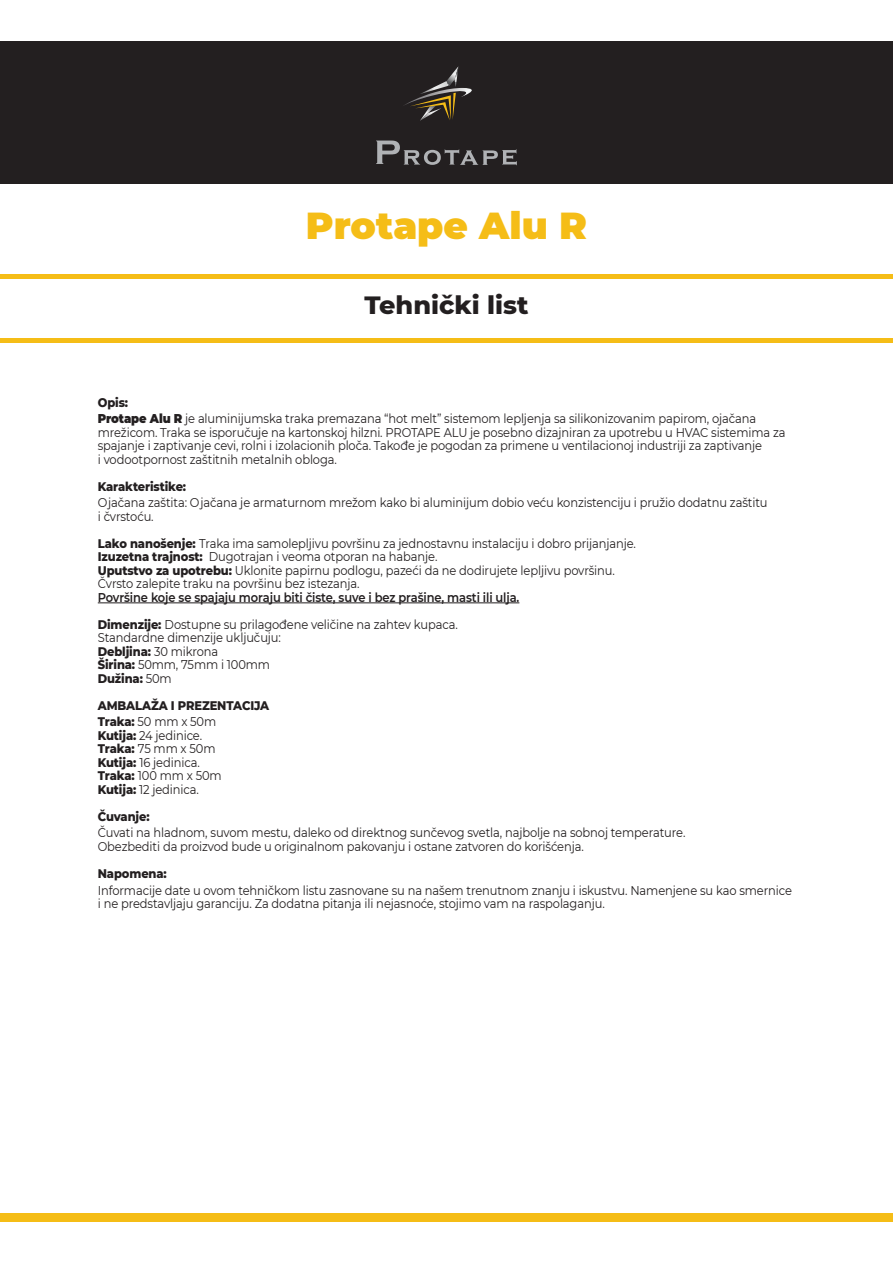
<style>
.page{position:relative;width:893px;height:1263px;background:#fff}
.page>*{position:absolute;margin:0;border:0;box-sizing:border-box;transform-origin:0 0}
.t1{font:900 37.5px "Montserrat";color:#f5bd17}
.t2{font:800 25.5px "Montserrat";color:#231f20}
.t3{font:12.75px/13.5px "Montserrat";letter-spacing:-.01em;color:#231f20;scale:.9 1}
.t4{font:600 12.75px/27px "Montserrat";letter-spacing:-.01em;color:#231f20;scale:.9 1}
.t5{font:800 12.75px/16.5px "Montserrat";letter-spacing:-.01em;color:#231f20;scale:.9 1}
.s1{font-weight:800}
.s2{font-weight:900}
.s3{font-weight:400}
</style>
<div class="page">
<div style="left:0;top:41px;width:893px;height:143px;background:#231f20"></div>
<svg style="left:376px;top:141px;width:141px;height:24px"></svg>
<svg style="left:405px;top:66px;width:67px;height:55px"></svg>
<div style="left:0;top:274px;width:893px;height:5px;background:#f5bd17"></div>
<hr style="left:0;top:338px;width:893px;height:4px;background:#f5bd17">
<hr style="left:98px;top:602px;width:421px;height:1px;background:#231f20">
<div style="left:0;top:1214px;width:893px;height:8px;background:#f5bd17"></div>
<h1 class="t1" style="left:306px;top:197px;width:283px">Protape Alu R</h1>
<h2 class="t2" style="left:364px;top:286px;width:166px">Tehnički list</h2>
<p class="t3" style="left:98px;top:394px;width:733px;line-height:16.5px"><span class="s1">Opis:<br></span><span class="s2">Protape Alu R</span> je aluminijumska traka premazana “hot melt” sistemom lepljenja sa silikonizovanim papirom, ojačana</p>
<p class="t3" style="left:98px;top:425px;width:766px">mrežicom. Traka se isporučuje na kartonskoj hilzni. PROTAPE ALU je posebno dizajniran za upotrebu u HVAC sistemima za spajanje i zaptivanje cevi, rolni i izolacionih ploča. Takođe je pogodan za primene u ventilacionoj industriji za zaptivanje<br>i vodootpornost zaštitnih metalnih obloga.</p>
<p class="t5" style="left:98px;top:477px;width:100px">Karakteristike:</p>
<p class="t3" style="left:98px;top:496px;width:746px">Ojačana zaštita: Ojačana je armaturnom mrežom kako bi aluminijum dobio veću konzistenciju i pružio dodatnu zaštitu i čvrstoću.</p>
<p class="t3" style="left:98px;top:536px;width:600px"><span class="s1">Lako nanošenje:</span> Traka ima samolepljivu površinu za jednostavnu instalaciju i dobro prijanjanje.<br><span class="s1">Izuzetna trajnost:</span> Dugotrajan i veoma otporan na habanje.<br><span class="s1">Uputstvo za upotrebu:</span> Uklonite papirnu podlogu, pazeći da ne dodirujete lepljivu površinu.<br>Čvrsto zalepite traku na površinu bez istezanja.</p>
<p class="t4" style="left:98px;top:583px;width:470px">Površine koje se spajaju moraju biti čiste, suve i bez prašine, masti ili ulja.<br><span class="s1">Dimenzije:</span> <span class="s3">Dostupne su prilagođene veličine na zahtev kupaca.</span></p>
<p class="t3" style="left:98px;top:631px;width:205px">Standardne dimenzije uključuju:<br><span class="s1">Debljina:</span> 30 mikrona<br><span class="s1">Širina:</span> 50mm, 75mm i 100mm<br><span class="s1">Dužina:</span> 50m</p>
<p class="t5" style="left:98px;top:696px;width:192px">AMBALAŽA I PREZENTACIJA<br>Traka: <span class="s3">50 mm x 50m</span></p>
<p class="t3" style="left:98px;top:728px;width:139px"><span class="s1">Kutija:</span> 24 jedinice.<br><span class="s1">Traka:</span> 75 mm x 50m<br><span class="s1">Kutija:</span> 16 jedinica.<br><span class="s1">Traka:</span> 100 mm x 50m<br><span class="s1">Kutija:</span> 12 jedinica.</p>
<p class="t5" style="left:98px;top:807px;width:59px">Čuvanje:</p>
<p class="t3" style="left:98px;top:826px;width:654px">Čuvati na hladnom, suvom mestu, daleko od direktnog sunčevog svetla, najbolje na sobnoj temperature.<br>Obezbediti da proizvod bude u originalnom pakovanju i ostane zatvoren do korišćenja.</p>
<p class="t5" style="left:98px;top:864px;width:78px">Napomena:</p>
<p class="t3" style="left:98px;top:883px;width:773px">Informacije date u ovom tehničkom listu zasnovane su na našem trenutnom znanju i iskustvu. Namenjene su kao smernice i ne predstavljaju garanciju. Za dodatna pitanja ili nejasnoće, stojimo vam na raspolaganju.</p>
</div>
